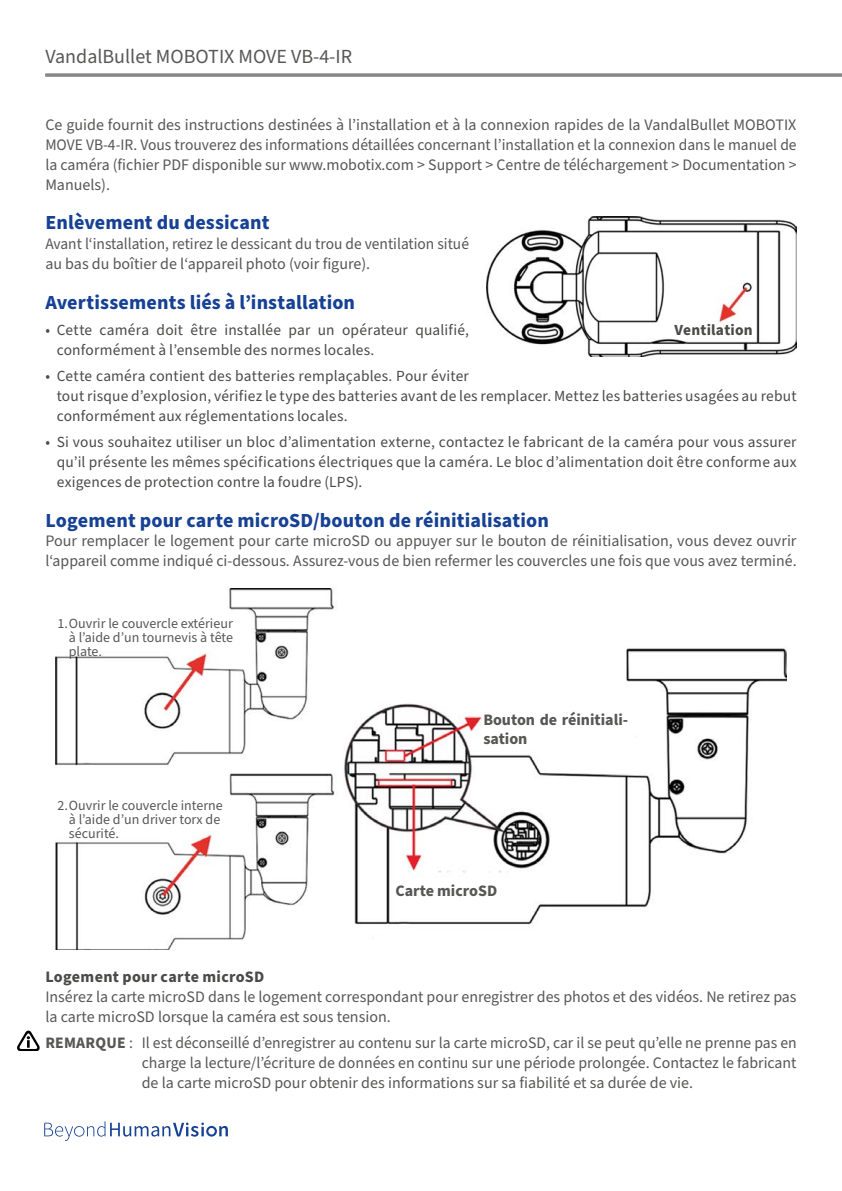
<style>
.page{position:relative;width:842px;height:1191px;background:#fff}
.page>*{position:absolute;margin:0;border:0;box-sizing:border-box;transform-origin:0 0}
.t1{font:700 20px "Source Sans Pro";letter-spacing:.005em;color:#164194}
.t2{font:20px "Source Sans Pro";color:#575756}
.t3{font:16px/19.8px "Source Sans Pro";color:#575756;text-align:justify}
.t4{font:16px/19.8px "Source Sans Pro";color:#575756;scale:.96 1}
.t5{font:700 16px/19.8px "Source Sans Pro";color:#575756}
.t6{font:700 16px "Source Sans Pro";letter-spacing:.02em;color:#4a4a49}
.t7{font:15.4px/19.8px "Source Sans Pro";letter-spacing:.015em;color:#4a4a49}
.t8{font:700 15.4px "Source Sans Pro";letter-spacing:.015em;color:#4a4a49}
.t9{font:14px/14px "Source Sans Pro";color:#575756;text-align:justify}
.s1{font-weight:700}
</style>
<div class="page">
<svg style="left:44px;top:1121px;width:184px;height:19px"></svg>
<hr style="left:45px;top:74px;width:797px;height:3px;background:#878787">
<img style="left:486px;top:216px;width:311px;height:140px">
<img style="left:55px;top:589px;width:732px;height:360px">
<svg style="left:17px;top:1030px;width:23px;height:21px"></svg>
<p class="t2" style="left:45px;top:43px;width:308px">VandalBullet MOBOTIX MOVE VB-4-IR</p>
<p class="t3" style="left:45px;top:116px;width:753px">Ce guide fournit des instructions destinées à l’installation et à la connexion rapides de la VandalBullet MOBOTIX MOVE VB-4-IR. Vous trouverez des informations détaillées concernant l’installation et la connexion dans le manuel de la caméra (fichier PDF disponible sur www.mobotix.com &gt; Support &gt; Centre de téléchargement &gt; Documentation &gt; Manuels).</p>
<p class="t1" style="left:45px;top:209px;width:226px">Enlèvement du dessicant</p>
<p class="t4" style="left:45px;top:234px;width:443px">Avant l‘installation, retirez le dessicant du trou de ventilation situé au bas du boîtier de l‘appareil photo (voir figure).</p>
<p class="t1" style="left:45px;top:288px;width:311px">Avertissements liés à l’installation</p>
<p class="t7" style="left:57px;top:320px;width:414px;text-indent:-11px">• Cette caméra doit être installée par un opérateur qualifié, conformément à l’ensemble des normes locales.</p>
<p class="t7" style="left:57px;top:367px;width:741px;text-indent:-11px">• Cette caméra contient des batteries remplaçables. Pour éviter<br>tout risque d’explosion, vérifiez le type des batteries avant de les remplacer. Mettez les batteries usagées au rebut conformément aux réglementations locales.</p>
<p class="t7" style="left:57px;top:433px;width:741px;text-align:justify;text-indent:-11px">• Si vous souhaitez utiliser un bloc d’alimentation externe, contactez le fabricant de la caméra pour vous assurer qu’il présente les mêmes spécifications électriques que la caméra. Le bloc d’alimentation doit être conforme aux exigences de protection contre la foudre (LPS).</p>
<p class="t1" style="left:45px;top:506px;width:505px">Logement pour carte microSD/bouton de réinitialisation</p>
<p class="t3" style="left:45px;top:531px;width:753px">Pour remplacer le logement pour carte microSD ou appuyer sur le bouton de réinitialisation, vous devez ouvrir l‘appareil comme indiqué ci-dessous. Assurez-vous de bien refermer les couvercles une fois que vous avez terminé.</p>
<p class="t8" style="left:674px;top:319px;width:80px">Ventilation</p>
<p class="t9" style="left:69px;top:616px;width:166px;text-indent:-11px">1.Ouvrir le couvercle extérieur à l’aide d’un tournevis à tête plate.</p>
<p class="t9" style="left:69px;top:799px;width:156px;text-align:left;text-indent:-11px">2.Ouvrir le couvercle interne à l’aide d’un driver torx de sécurité.</p>
<p class="t5" style="left:483px;top:710px;width:146px">Bouton de réinitiali&shy;sation</p>
<p class="t5" style="left:395px;top:881px;width:103px">Carte microSD</p>
<p class="t6" style="left:45px;top:966px;width:221px">Logement pour carte microSD</p>
<p class="t3" style="left:45px;top:987px;width:753px">Insérez la carte microSD dans le logement correspondant pour enregistrer des photos et des vidéos. Ne retirez pas la carte microSD lorsque la caméra est sous tension.</p>
<p class="t3" style="left:142px;top:1033px;width:657px;text-indent:-96px"><span class="s1">REMARQUE</span> : Il est déconseillé d’enregistrer au contenu sur la carte microSD, car il se peut qu’elle ne prenne pas en charge la lecture/l’écriture de données en continu sur une période prolongée. Contactez le fabricant de la carte microSD pour obtenir des informations sur sa fiabilité et sa durée de vie.</p>
</div>
